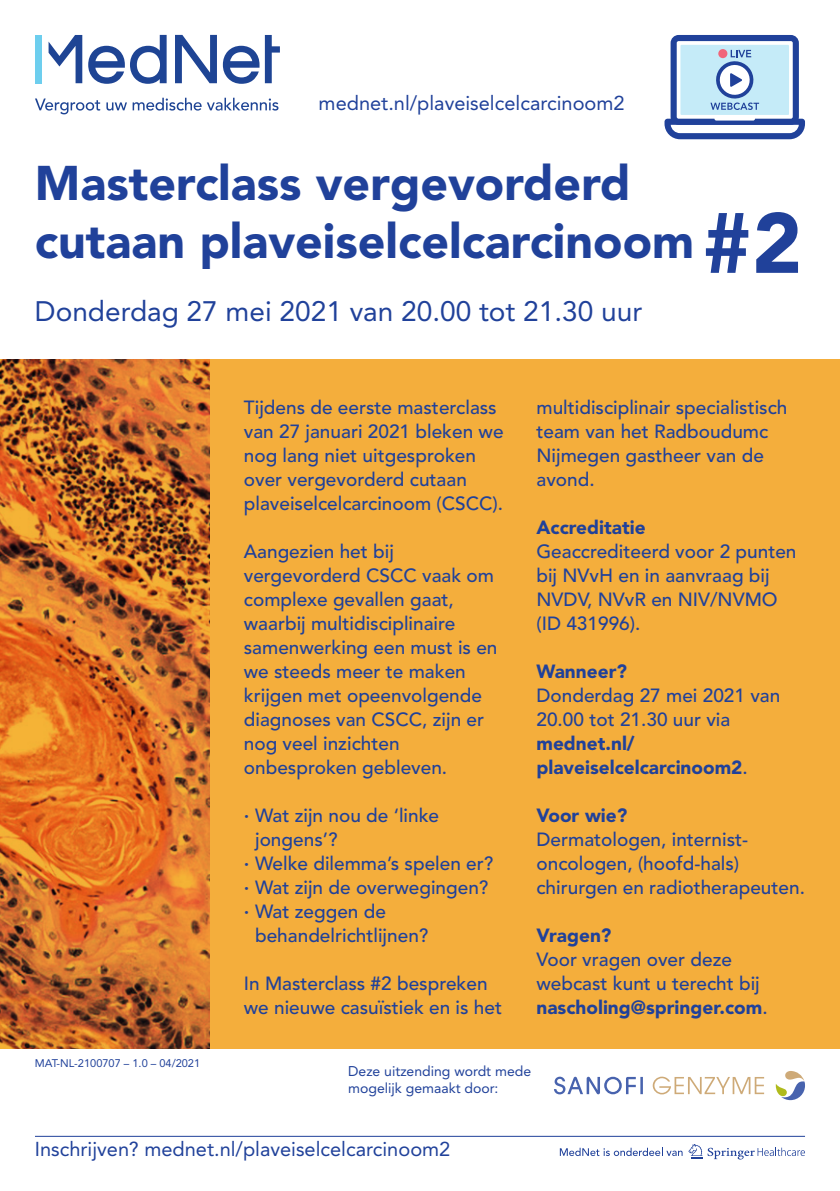
<style>
.page{position:relative;width:840px;height:1191px;background:#fff}
.page>*{position:absolute;margin:0;border:0;box-sizing:border-box;transform-origin:0 0}
.Titel{font:900 84.4px "Avenir LT Std";color:#20419a}
.Titel-2{font:900 48.2px/57.8px "Avenir LT Std";color:#20419a}
.Datum_en_Tijdstip{font:28px "Avenir LT Std";color:#20419a}
.Weblink{font:20px "Avenir LT Std";color:#20419a}
.Platte_tekst{font:500 19px/24px "Avenir LT Std";color:#20419a}
.Platte_tekst-2{font:900 19px "Avenir LT Std";color:#20419a}
.Mogelijk_gemaakt_doo{font:14px/16.8px "Avenir LT Std";color:#20419a}
.Mogelijk_gemaakt_doo-2{font:11px "Avenir LT Std";color:#20419a}
.s1{font-weight:800}
.s2{font-weight:900}
</style>
<div class="page">
<div style="left:0;top:359px;width:839px;height:689px;background:#f4ae3c"></div>
<hr style="left:35px;top:1135px;width:769px;height:1px;background:#20419a">
<img style="left:0;top:359px;width:210px;height:689px">
<svg style="left:688px;top:1144px;width:116px;height:15px"></svg>
<svg style="left:559px;top:1147px;width:123px;height:9px"></svg>
<div style="left:35px;top:35px;width:7px;height:48px;background:#6dceee"></div>
<svg style="left:49px;top:35px;width:33px;height:48px"></svg>
<svg style="left:265px;top:35px;width:15px;height:48px"></svg>
<svg style="left:88px;top:35px;width:78px;height:49px"></svg>
<svg style="left:175px;top:35px;width:42px;height:48px"></svg>
<svg style="left:223px;top:46px;width:36px;height:38px"></svg>
<svg style="left:35px;top:98px;width:65px;height:16px"></svg>
<svg style="left:106px;top:98px;width:95px;height:13px"></svg>
<svg style="left:207px;top:98px;width:71px;height:13px"></svg>
<div style="left:670px;top:35px;width:128px;height:90px;background:#20419a;border-radius:8px"></div>
<svg style="left:664px;top:41px;width:140px;height:98px"></svg>
<svg style="left:554px;top:1076px;width:88px;height:18px"></svg>
<svg style="left:652px;top:1076px;width:111px;height:18px"></svg>
<svg style="left:775px;top:1071px;width:29px;height:29px"></svg>
<p class="Weblink" style="left:318px;top:92px;width:307px">mednet.nl/plaveiselcelcarcinoom2</p>
<p class="Titel-2" style="left:35px;top:154px;width:660px">Masterclass vergevorderd cutaan plaveiselcelcarcinoom</p>
<p class="Datum_en_Tijdstip" style="left:35px;top:295px;width:608px">Donderdag 27 mei 2021 van 20.00 tot 21.30 uur</p>
<p class="Titel" style="left:701px;top:192px;width:101px">#2</p>
<p class="Mogelijk_gemaakt_doo-2" style="left:35px;top:1056px;width:167px">MAT-NL-2100707 – 1.0 – 04/2021</p>
<p class="Platte_tekst" style="left:244px;top:396px;width:261px">Tijdens de eerste masterclass van 27 januari 2021 bleken we nog lang niet uitgesproken over vergevorderd cutaan plaveiselcelcarcinoom (CSCC).</p>
<p class="Platte_tekst" style="left:244px;top:540px;width:255px">Aangezien het bij vergevorderd CSCC vaak om complexe gevallen gaat, waarbij multidisciplinaire samenwerking een must is en we steeds meer te maken krijgen met opeenvolgende diagnoses van CSCC, zijn er nog veel inzichten onbesproken gebleven.</p>
<p class="Platte_tekst" style="left:255px;top:804px;width:185px;text-indent:-11px"><span class="s1">·</span> Wat zijn nou de ‘linke jongens’?</p>
<p class="Platte_tekst" style="left:244px;top:852px;width:251px"><span class="s1">·</span> Welke dilemma’s spelen er?</p>
<p class="Platte_tekst" style="left:244px;top:876px;width:246px"><span class="s1">·</span> Wat zijn de overwegingen?</p>
<p class="Platte_tekst" style="left:255px;top:900px;width:175px;text-indent:-11px"><span class="s1">·</span> Wat zeggen de behandelrichtlijnen?</p>
<p class="Platte_tekst" style="left:244px;top:972px;width:259px">In Masterclass #2 bespreken we nieuwe casuïstiek en is het</p>
<p class="Platte_tekst" style="left:536px;top:396px;width:252px">multidisciplinair specialistisch team van het Radboudumc<br>Nijmegen gastheer van de avond.</p>
<p class="Platte_tekst-2" style="left:536px;top:516px;width:111px">Accreditatie</p>
<p class="Platte_tekst" style="left:536px;top:540px;width:261px">Geaccrediteerd voor 2 punten bij NVvH en in aanvraag bij<br>NVDV, NVvR en NIV/NVMO (ID 431996).</p>
<p class="Platte_tekst-2" style="left:536px;top:660px;width:92px">Wanneer?</p>
<p class="Platte_tekst" style="left:536px;top:684px;width:245px">Donderdag 27 mei 2021 van<br>20.00 tot 21.30 uur via <span class="s2">mednet.nl/ plaveiselcelcarcinoom2</span>.</p>
<p class="Platte_tekst-2" style="left:536px;top:804px;width:92px">Voor wie?</p>
<p class="Platte_tekst" style="left:536px;top:828px;width:270px">Dermatologen, internist&shy;oncologen, (hoofd-hals) chirurgen en radiotherapeuten.</p>
<p class="Platte_tekst-2" style="left:536px;top:924px;width:76px">Vragen?</p>
<p class="Platte_tekst" style="left:536px;top:948px;width:232px">Voor vragen over deze webcast kunt u terecht bij <span class="s2">nascholing@springer.com</span>.</p>
<p class="Mogelijk_gemaakt_doo" style="left:348px;top:1063px;width:184px">Deze uitzending wordt mede mogelijk gemaakt door:</p>
<p class="Weblink" style="left:35px;top:1137px;width:416px">Inschrijven? mednet.nl/plaveiselcelcarcinoom2</p>
</div>
